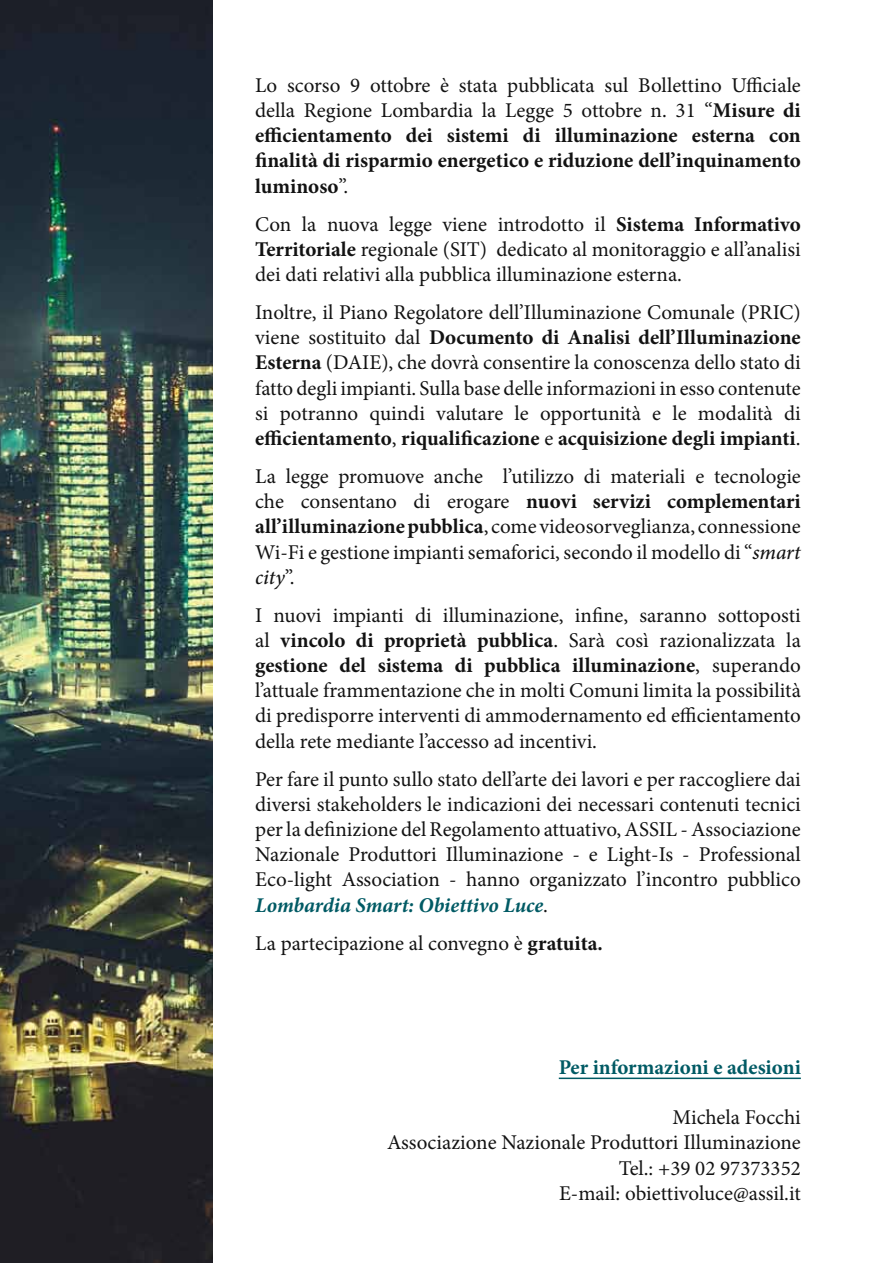
<style>
.page{position:relative;width:893px;height:1263px;background:#fff}
.page>*{position:absolute;margin:0;border:0;box-sizing:border-box;transform-origin:0 0}
.t1{font:21px/25.2px "Minion Pro";color:#121212;text-align:justify}
.t2{font:700 21px/25.2px "Minion Pro";color:#121212;text-align:justify}
.t3{font:700 21px "Minion Pro";color:#005a64}
.s1{font-weight:400}
.s2{font-weight:700}
.s3{font-weight:500;font-style:italic}
.s4{font-weight:700;font-style:italic;color:#005a64}
</style>
<div class="page">
<img style="left:0;top:0;width:213px;height:1263px">
<hr style="left:559px;top:1077px;width:242px;height:2px;background:#005a64">
<p class="t2" style="left:255px;top:72px;width:547px"><span class="s1">Lo scorso 9 ottobre è stata pubblicata sul Bollettino Ufficiale della Regione Lombardia la Legge 5 ottobre n. 31 “</span>Misure di efficientamento dei sistemi di illuminazione esterna con finalità di risparmio energetico e riduzione dell’inquinamento luminoso<span class="s1">”.</span></p>
<p class="t1" style="left:255px;top:211px;width:547px">Con la nuova legge viene introdotto il <span class="s2">Sistema Informativo Territoriale</span> regionale (SIT) dedicato al monitoraggio e all’analisi dei dati relativi alla pubblica illuminazione esterna.</p>
<p class="t1" style="left:255px;top:300px;width:547px">Inoltre, il Piano Regolatore dell’Illuminazione Comunale (PRIC) viene sostituito dal <span class="s2">Documento di Analisi dell’Illuminazione Esterna</span> (DAIE), che dovrà consentire la conoscenza dello stato di fatto degli impianti. Sulla base delle informazioni in esso contenute si potranno quindi valutare le opportunità e le modalità di <span class="s2">efficientamento</span>, <span class="s2">riqualificazione</span> e <span class="s2">acquisizione degli impianti</span>.</p>
<p class="t1" style="left:255px;top:464px;width:547px">La legge promuove anche l’utilizzo di materiali e tecnologie che consentano di erogare <span class="s2">nuovi servizi complementari all’illuminazione pubblica</span>, come videosorveglianza, connessione Wi-Fi e gestione impianti semaforici, secondo il modello di “<span class="s3">smart city</span>”.</p>
<p class="t1" style="left:255px;top:602px;width:547px">I nuovi impianti di illuminazione, infine, saranno sottoposti al <span class="s2">vincolo di proprietà pubblica</span>. Sarà così razionalizzata la <span class="s2">gestione del sistema di pubblica illuminazione</span>, superando l’attuale frammentazione che in molti Comuni limita la possibilità di predisporre interventi di ammodernamento ed efficientamento della rete mediante l’accesso ad incentivi.</p>
<p class="t1" style="left:255px;top:766px;width:547px">Per fare il punto sullo stato dell’arte dei lavori e per raccogliere dai diversi stakeholders le indicazioni dei necessari contenuti tecnici per la definizione del Regolamento attuativo, ASSIL - Associazione Nazionale Produttori Illuminazione - e Light-Is - Professional Eco-light Association - hanno organizzato l’incontro pubblico <span class="s4">Lombardia Smart: Obiettivo Luce</span>.</p>
<p class="t1" style="left:255px;top:930px;width:349px">La partecipazione al convegno è <span class="s2">gratuita.</span></p>
<p class="t3" style="left:559px;top:1052px;width:244px">Per informazioni e adesioni</p>
<p class="t1" style="left:387px;top:1105px;width:415px;text-align:right">Michela Focchi<br>Associazione Nazionale Produttori Illuminazione<br>Tel.: +39 02 97373352<br>E-mail: obiettivoluce@assil.it</p>
</div>
